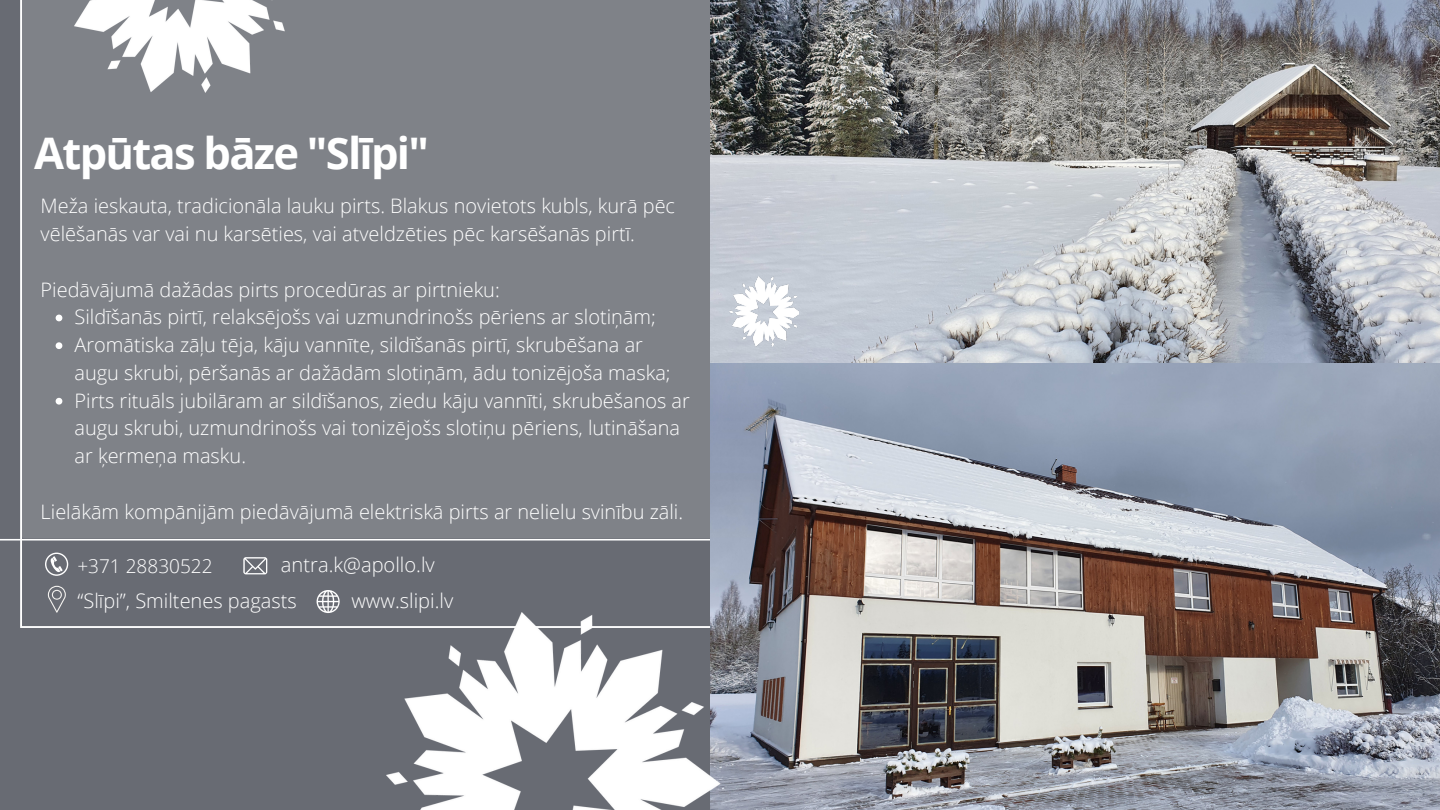
<style>
.page{position:relative;width:1440px;height:810px;background:#fff}
.page>*{position:absolute;margin:0;border:0;box-sizing:border-box;transform-origin:0 0}
.t1{font:700 43.5px "Open Sans";letter-spacing:-.04em;color:#fff}
.t2{font:300 20.1px "Open Sans";color:#fff}
.t3{font:300 20px/27.8px "Open Sans";color:#fff}
.t4{font:300 19px "Open Sans";color:#fff}
</style>
<div class="page">
<div style="left:0;top:539px;width:711px;height:271px;background:#686b73"></div>
<svg style="left:45px;top:553px;width:23px;height:23px"></svg>
<svg style="left:243px;top:557px;width:24px;height:17px"></svg>
<svg style="left:48px;top:586px;width:18px;height:27px"></svg>
<div style="left:22px;top:0;width:689px;height:538px;background:#7f8288"></div>
<img style="left:66px;top:0;width:222px;height:92px">
<img style="left:711px;top:0;width:729px;height:364px">
<img style="left:711px;top:364px;width:729px;height:446px">
<img style="left:386px;top:613px;width:342px;height:197px">
<svg style="left:56px;top:315px;width:6px;height:6px"></svg>
<svg style="left:56px;top:342px;width:6px;height:7px"></svg>
<svg style="left:56px;top:398px;width:6px;height:7px"></svg>
<img style="left:730px;top:276px;width:69px;height:71px">
<svg style="left:316px;top:590px;width:24px;height:23px"></svg>
<h1 class="t1" style="left:34px;top:123px;width:396px">Atpūtas bāze "Slīpi"</h1>
<p class="t3" style="left:41px;top:192px;width:636px">Meža ieskauta, tradicionāla lauku pirts. Blakus novietots kubls, kurā pēc vēlēšanās var vai nu karsēties, vai atveldzēties pēc karsēšanās pirtī.</p>
<p class="t3" style="left:41px;top:275px;width:461px">Piedāvājumā dažādas pirts procedūras ar pirtnieku:</p>
<p class="t3" style="left:75px;top:303px;width:617px">Sildīšanās pirtī, relaksējošs vai uzmundrinošs pēriens ar slotiņām; Aromātiska zāļu tēja, kāju vannīte, sildīšanās pirtī, skrubēšana ar augu skrubi, pēršanās ar dažādām slotiņām, ādu tonizējoša maska; Pirts rituāls jubilāram ar sildīšanos, ziedu kāju vannīti, skrubēšanos ar augu skrubi, uzmundrinošs vai tonizējošs slotiņu pēriens, lutināšana ar ķermeņa masku.</p>
<p class="t3" style="left:41px;top:497px;width:644px">Lielākām kompānijām piedāvājumā elektriskā pirts ar nelielu svinību zāli.</p>
<p class="t4" style="left:77px;top:553px;width:137px">+371 28830522</p>
<p class="t2" style="left:281px;top:551px;width:155px">antra.k@apollo.lv</p>
<p class="t3" style="left:78px;top:586px;width:221px">“Slīpi”, Smiltenes pagasts</p>
<p class="t2" style="left:351px;top:586px;width:103px">www.slipi.lv</p>
</div>
